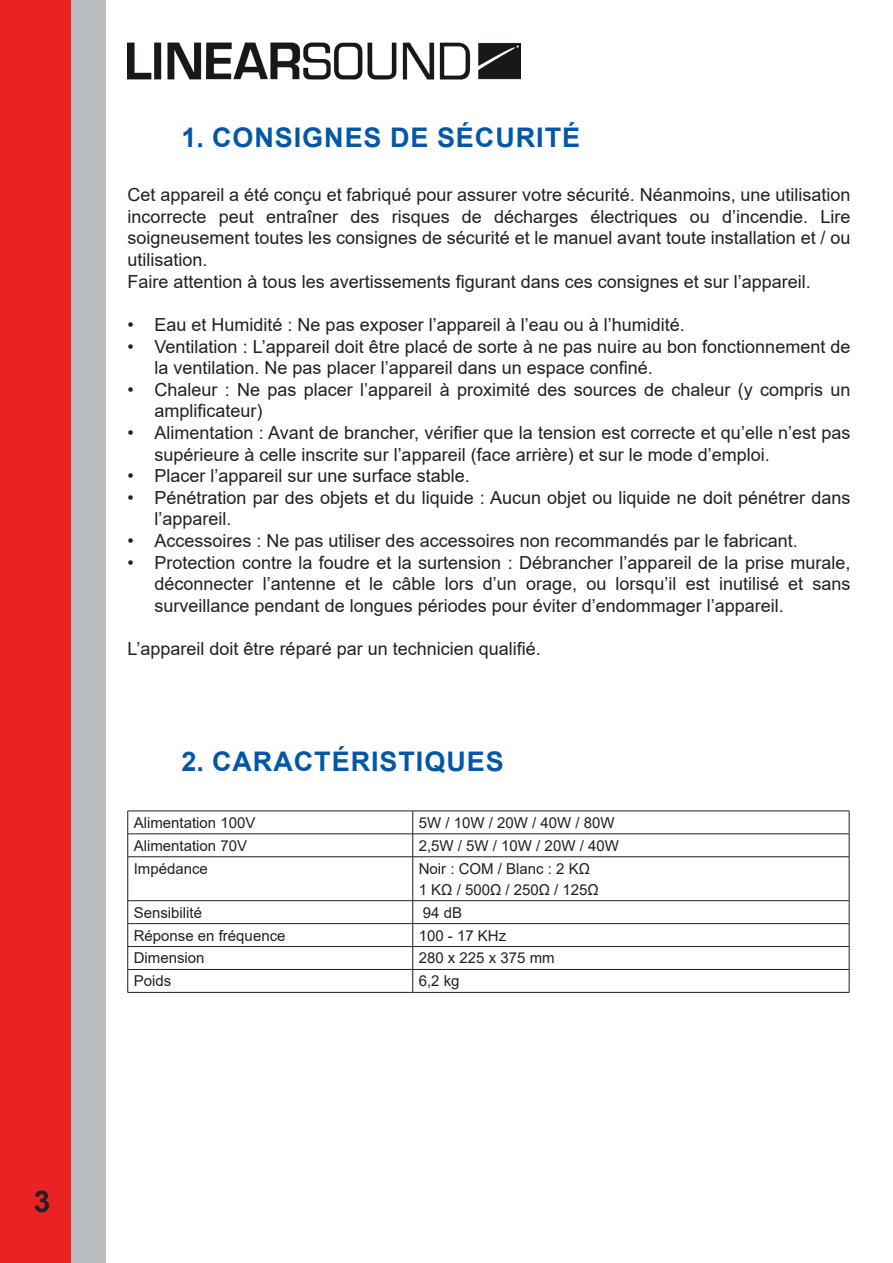
<style>
.page{position:relative;width:893px;height:1263px;background:#fff}
.page>*{position:absolute;margin:0;border:0;box-sizing:border-box;transform-origin:0 0}
.t1{font:700 30px "Arial";color:#231f20}
.ST_01{font:700 27px "Arial";letter-spacing:.035em;color:#0157a8}
.txt{font:18px/21.6px "Arial";color:#231f20}
.t2{font:15px "Arial";color:#231f20}
</style>
<div class="page">
<div style="left:0;top:0;width:73px;height:1263px;background:#e92323"></div>
<div style="left:72px;top:0;width:34px;height:1263px;background:#babdc0"></div>
<img style="left:128px;top:42px;width:393px;height:38px">
<hr style="left:128px;top:811px;width:285px;height:1px;background:#231f20">
<hr style="left:413px;top:811px;width:436px;height:1px;background:#231f20">
<hr style="left:128px;top:833px;width:285px;height:1px;background:#231f20">
<svg style="left:127px;top:811px;width:1px;height:45px"></svg>
<hr style="left:413px;top:833px;width:436px;height:1px;background:#231f20">
<svg style="left:412px;top:811px;width:1px;height:45px"></svg>
<svg style="left:849px;top:811px;width:1px;height:45px"></svg>
<hr style="left:128px;top:856px;width:285px;height:1px;background:#231f20">
<hr style="left:127px;top:857px;width:1px;height:43px;background:#231f20">
<hr style="left:413px;top:856px;width:436px;height:1px;background:#231f20">
<hr style="left:412px;top:857px;width:1px;height:43px;background:#231f20">
<hr style="left:849px;top:857px;width:1px;height:43px;background:#231f20">
<hr style="left:128px;top:900px;width:285px;height:1px;background:#231f20">
<hr style="left:413px;top:900px;width:436px;height:1px;background:#231f20">
<hr style="left:128px;top:923px;width:285px;height:1px;background:#231f20">
<hr style="left:413px;top:923px;width:436px;height:1px;background:#231f20">
<hr style="left:128px;top:946px;width:285px;height:1px;background:#231f20">
<hr style="left:413px;top:946px;width:436px;height:1px;background:#231f20">
<hr style="left:128px;top:969px;width:285px;height:1px;background:#231f20">
<svg style="left:127px;top:901px;width:1px;height:91px"></svg>
<hr style="left:413px;top:969px;width:436px;height:1px;background:#231f20">
<svg style="left:412px;top:901px;width:1px;height:91px"></svg>
<svg style="left:849px;top:901px;width:1px;height:91px"></svg>
<hr style="left:128px;top:992px;width:285px;height:1px;background:#231f20">
<hr style="left:413px;top:992px;width:436px;height:1px;background:#231f20">
<p class="ST_01" style="left:182px;top:119px;width:400px">1. CONSIGNES DE SÉCURITÉ</p>
<p class="txt" style="left:128px;top:184px;width:724px;text-align:justify">Cet appareil a été conçu et fabriqué pour assurer votre sécurité. Néanmoins, une utilisation incorrecte peut entraîner des risques de décharges électriques ou d’incendie. Lire soigneusement toutes les consignes de sécurité et le manuel avant toute installation et / ou utilisation.</p>
<p class="txt" style="left:128px;top:270px;width:685px">Faire attention à tous les avertissements figurant dans ces consignes et sur l’appareil.</p>
<p class="txt" style="left:128px;top:314px;width:559px">• Eau et Humidité : Ne pas exposer l’appareil à l’eau ou à l’humidité.</p>
<p class="txt" style="left:155px;top:335px;width:697px;text-indent:-27px">• Ventilation : L’appareil doit être placé de sorte à ne pas nuire au bon fonctionnement de la ventilation. Ne pas placer l’appareil dans un espace confiné.</p>
<p class="txt" style="left:155px;top:378px;width:697px;text-indent:-27px">• Chaleur : Ne pas placer l’appareil à proximité des sources de chaleur (y compris un amplificateur)</p>
<p class="txt" style="left:155px;top:422px;width:697px;text-indent:-27px">• Alimentation : Avant de brancher, vérifier que la tension est correcte et qu’elle n’est pas supérieure à celle inscrite sur l’appareil (face arrière) et sur le mode d’emploi.</p>
<p class="txt" style="left:128px;top:465px;width:344px">• Placer l’appareil sur une surface stable.</p>
<p class="txt" style="left:155px;top:486px;width:697px;text-indent:-27px">• Pénétration par des objets et du liquide : Aucun objet ou liquide ne doit pénétrer dans l’appareil.</p>
<p class="txt" style="left:128px;top:530px;width:672px">• Accessoires : Ne pas utiliser des accessoires non recommandés par le fabricant.</p>
<p class="txt" style="left:155px;top:551px;width:697px;text-align:justify;text-indent:-27px">• Protection contre la foudre et la surtension : Débrancher l’appareil de la prise murale, déconnecter l’antenne et le câble lors d’un orage, ou lorsqu’il est inutilisé et sans surveillance pendant de longues périodes pour éviter d’endommager l’appareil.</p>
<p class="txt" style="left:128px;top:638px;width:415px">L’appareil doit être réparé par un technicien qualifié.</p>
<p class="ST_01" style="left:182px;top:742px;width:324px">2. CARACTÉRISTIQUES</p>
<p class="t2" style="left:134px;top:812px;width:123px">Alimentation 100V</p>
<p class="t2" style="left:419px;top:812px;width:197px">5W / 10W / 20W / 40W / 80W</p>
<p class="t2" style="left:134px;top:835px;width:115px">Alimentation 70V</p>
<p class="t2" style="left:419px;top:835px;width:202px">2,5W / 5W / 10W / 20W / 40W</p>
<p class="t2" style="left:134px;top:858px;width:76px">Impédance</p>
<p class="t2" style="left:419px;top:858px;width:173px">Noir : COM / Blanc : 2 KΩ</p>
<p class="t2" style="left:419px;top:879px;width:181px">1 KΩ / 500Ω / 250Ω / 125Ω</p>
<p class="t2" style="left:134px;top:902px;width:70px">Sensibilité</p>
<p class="t2" style="left:423px;top:902px;width:41px">94 dB</p>
<p class="t2" style="left:134px;top:925px;width:153px">Réponse en fréquence</p>
<p class="t2" style="left:419px;top:925px;width:89px">100 - 17 KHz</p>
<p class="t2" style="left:134px;top:948px;width:72px">Dimension</p>
<p class="t2" style="left:419px;top:948px;width:137px">280 x 225 x 375 mm</p>
<p class="t2" style="left:134px;top:971px;width:39px">Poids</p>
<p class="t2" style="left:419px;top:971px;width:42px">6,2 kg</p>
<h1 class="t1" style="left:34px;top:1180px;width:18px">3</h1>
</div>
